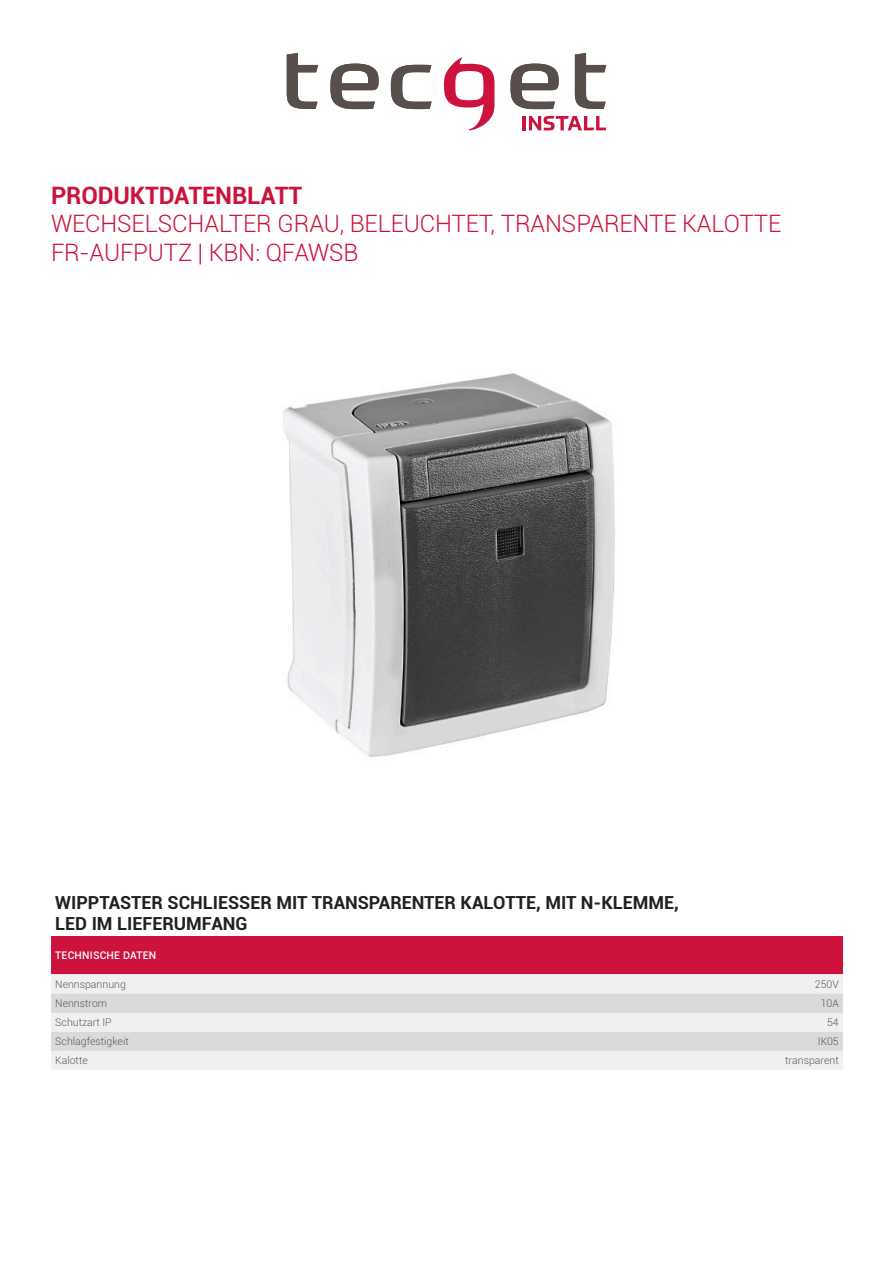
<style>
.page{position:relative;width:893px;height:1263px;background:#fff}
.page>*{position:absolute;margin:0;border:0;box-sizing:border-box;transform-origin:0 0}
.body{font:300 24px "Roboto";letter-spacing:-.005em;color:#cd123d}
.body-2{font:700 24px "Roboto";letter-spacing:-.005em;color:#cd123d}
.t1{font:700 18px "Roboto";color:#231f20}
.t2{font:300 10.5px "Roboto";color:#57585a}
.t3{font:500 10.5px "Roboto";letter-spacing:.02em;color:#fff}
</style>
<div class="page">
<div style="left:51px;top:936px;width:792px;height:38px;background:#cd123d"></div>
<div style="left:51px;top:974px;width:792px;height:96px;background:#f0f0f1"></div>
<svg style="left:51px;top:993px;width:792px;height:58px;fill:#d9dadc"></svg>
<img style="left:283px;top:373px;width:332px;height:384px">
<svg style="left:287px;top:53px;width:31px;height:56px"></svg>
<svg style="left:330px;top:64px;width:49px;height:45px"></svg>
<svg style="left:391px;top:65px;width:41px;height:44px"></svg>
<svg style="left:444px;top:57px;width:50px;height:73px"></svg>
<svg style="left:510px;top:64px;width:49px;height:45px"></svg>
<svg style="left:575px;top:53px;width:31px;height:56px"></svg>
<hr style="left:523px;top:116px;width:3px;height:14px;background:#cd123d">
<svg style="left:529px;top:116px;width:77px;height:14px"></svg>
<p class="body-2" style="left:51px;top:178px;width:253px">PRODUKTDATENBLATT</p>
<p class="body" style="left:51px;top:207px;width:732px">WECHSELSCHALTER GRAU, BELEUCHTET, TRANSPARENTE KALOTTE</p>
<p class="body" style="left:51px;top:236px;width:309px">FR-AUFPUTZ | KBN: QFAWSB</p>
<p class="t1" style="left:55px;top:890px;width:625px">WIPPTASTER SCHLIESSER MIT TRANSPARENTER KALOTTE, MIT N-KLEMME,</p>
<p class="t1" style="left:55px;top:911px;width:194px">LED IM LIEFERUMFANG</p>
<p class="t3" style="left:55px;top:948px;width:103px">TECHNISCHE DATEN</p>
<p class="t2" style="left:55px;top:977px;width:72px">Nennspannung</p>
<p class="t2" style="left:815px;top:977px;width:25px">250V</p>
<p class="t2" style="left:55px;top:996px;width:53px">Nennstrom</p>
<p class="t2" style="left:821px;top:996px;width:20px">10A</p>
<p class="t2" style="left:55px;top:1015px;width:58px">Schutzart IP</p>
<p class="t2" style="left:827px;top:1015px;width:13px">54</p>
<p class="t2" style="left:55px;top:1034px;width:75px">Schlagfestigkeit</p>
<p class="t2" style="left:818px;top:1034px;width:22px">IK05</p>
<p class="t2" style="left:55px;top:1053px;width:34px">Kalotte</p>
<p class="t2" style="left:785px;top:1053px;width:55px">transparent</p>
</div>
